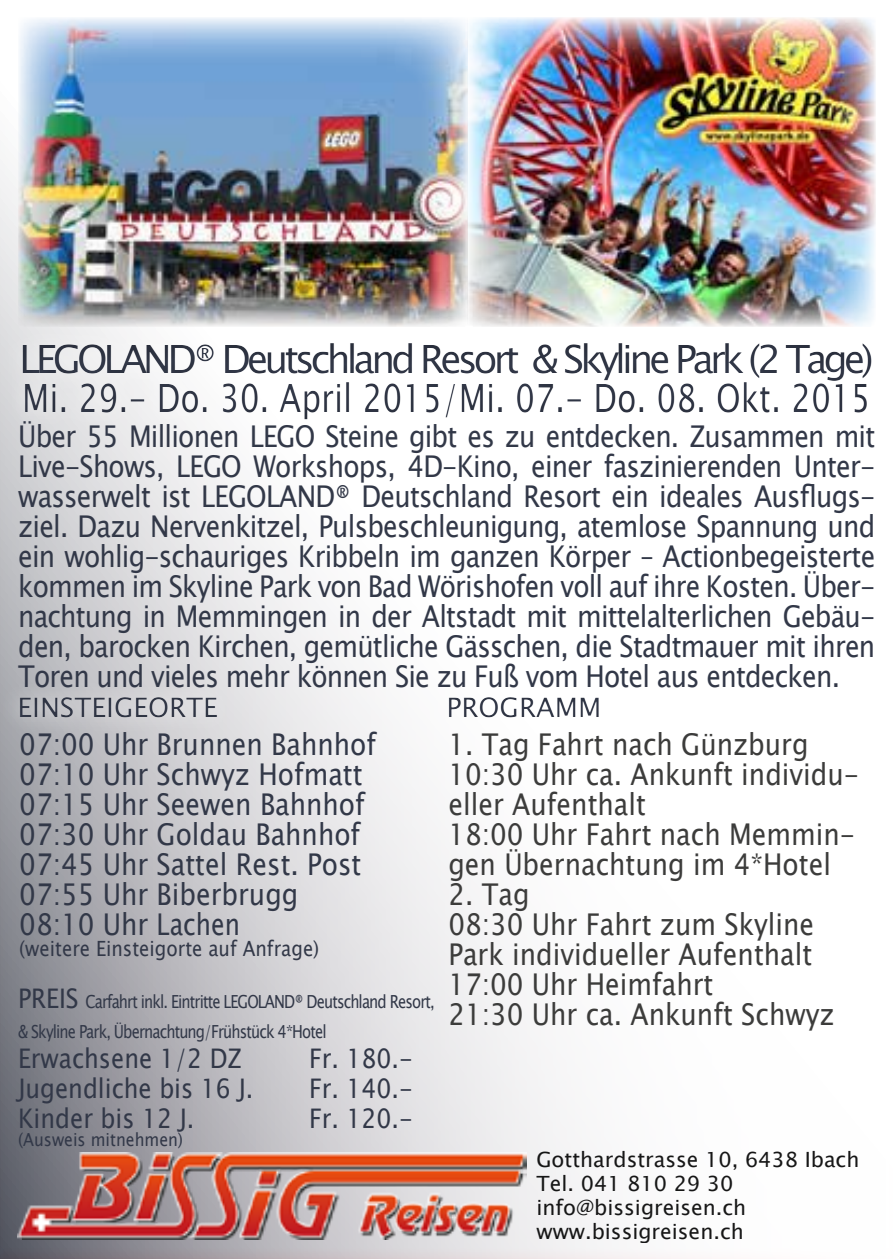
<style>
.page{position:relative;width:893px;height:1259px;background:#fff}
.page>*{position:absolute;margin:0;border:0;box-sizing:border-box;transform-origin:0 0}
.t1{font:39px/39px "Lucida Sans Unicode";letter-spacing:-.11em;color:#323848}
.t2{font:30px/30px "Lucida Sans Unicode";color:#323848;text-align:justify;scale:.88 1}
.t3{font:30px/30px "Lucida Sans Unicode";color:#3c3c3b;scale:.88 1}
.t4{font:27px "Lucida Sans Unicode";color:#323848;scale:.88 1}
.t5{font:27px "Lucida Sans Unicode";color:#323848}
.t6{font:21px/24px "Lucida Sans Unicode";color:#000}
.t7{font:21px "Lucida Sans Unicode";color:#323848;scale:.88 1}
.t8{font:18px/30px "Lucida Sans Unicode";letter-spacing:-.06em;color:#323848;scale:.82 1}
.t9{font:18px "Lucida Sans Unicode";color:#323848;scale:.88 1}
.s1{font-size:27px}
</style>
<div class="page">
<div style="left:0;top:0;width:893px;height:1259px;background:#f00;opacity:.5"></div>
<img style="left:18px;top:1152px;width:509px;height:87px">
<div style="left:430px;top:679px;width:188px;height:57px;background:#fff"></div>
<div style="left:428px;top:684px;width:201px;height:51px;background:#fefefe"></div>
<div style="left:1px;top:678px;width:233px;height:58px;background:#fff;opacity:.75"></div>
<div style="left:0;top:685px;width:245px;height:51px;background:#000;opacity:.5"></div>
<img style="left:18px;top:17px;width:450px;height:292px">
<div style="left:5px;top:325px;width:885px;height:112px;background:#fff;opacity:.75"></div>
<div style="left:0;top:309px;width:893px;height:122px;background:#000;opacity:.5"></div>
<img style="left:468px;top:17px;width:407px;height:309px">
<h1 class="t1" style="left:19px;top:340px;width:856px">LEGOLAND® Deutschland Resort &amp; Skyline Park (2 Tage)<br>Mi. 29.- Do. 30. April 2015/Mi. 07.- Do. 08. Okt. 2015</h1>
<p class="t2" style="left:18px;top:421px;width:976px">Über 55 Millionen LEGO Steine gibt es zu entdecken. Zusammen mit Live-Shows, LEGO Workshops, 4D-Kino, einer faszinierenden Unter&shy;wasserwelt ist LEGOLAND® Deutschland Resort ein ideales Ausflugs&shy;ziel. Dazu Nervenkitzel, Pulsbeschleunigung, atemlose Spannung und ein wohlig-schauriges Kribbeln im ganzen Körper – Actionbegeisterte kommen im Skyline Park von Bad Wörishofen voll auf ihre Kosten. Über&shy;nachtung in Memmingen in der Altstadt mit mittelalterlichen Gebäu&shy;den, barocken Kirchen, gemütliche Gässchen, die Stadtmauer mit ihren Toren und vieles mehr können Sie zu Fuß vom Hotel aus entdecken.</p>
<p class="t5" style="left:18px;top:686px;width:202px">EINSTEIGEORTE</p>
<p class="t5" style="left:447px;top:686px;width:156px">PROGRAMM</p>
<p class="t2" style="left:19px;top:729px;width:407px;text-align:left">07:00 Uhr Brunnen Bahnhof<br>07:10 Uhr Schwyz Hofmatt<br>07:15 Uhr Seewen Bahnhof<br>07:30 Uhr Goldau Bahnhof<br>07:45 Uhr Sattel Rest. Post<br>07:55 Uhr Biberbrugg<br>08:10 Uhr Lachen</p>
<p class="t7" style="left:19px;top:931px;width:342px">(weitere Einsteigorte auf Anfrage)</p>
<p class="t8" style="left:18px;top:986px;width:510px"><span class="s1">PREIS</span> Carfahrt inkl. Eintritte LEGOLAND® Deutschland Resort, &amp; Skyline Park, Übernachtung/Frühstück 4*Hotel</p>
<p class="t4" style="left:18px;top:1036px;width:256px">Erwachsene 1/2 DZ</p>
<p class="t4" style="left:309px;top:1036px;width:119px">Fr. 180.-</p>
<p class="t4" style="left:18px;top:1066px;width:269px">Jugendliche bis 16 J.</p>
<p class="t4" style="left:309px;top:1066px;width:119px">Fr. 140.-</p>
<p class="t4" style="left:18px;top:1096px;width:202px">Kinder bis 12 J.</p>
<p class="t4" style="left:309px;top:1096px;width:119px">Fr. 120.-</p>
<p class="t9" style="left:18px;top:1125px;width:189px">(Ausweis mitnehmen)</p>
<p class="t3" style="left:448px;top:729px;width:468px">1. Tag Fahrt nach Günzburg<br>10:30 Uhr ca. Ankunft individu&shy;eller Aufenthalt<br>18:00 Uhr Fahrt nach Memmin&shy;gen Übernachtung im 4*Hotel</p>
<p class="t3" style="left:448px;top:879px;width:440px">2. Tag<br>08:30 Uhr Fahrt zum Skyline<br>Park individueller Aufenthalt<br>17:00 Uhr Heimfahrt<br>21:30 Uhr ca. Ankunft Schwyz</p>
<p class="t6" style="left:536px;top:1147px;width:324px">Gotthardstrasse 10, 6438 Ibach<br>Tel. 041 810 29 30 info@bissigreisen.ch www.bissigreisen.ch</p>
</div>
